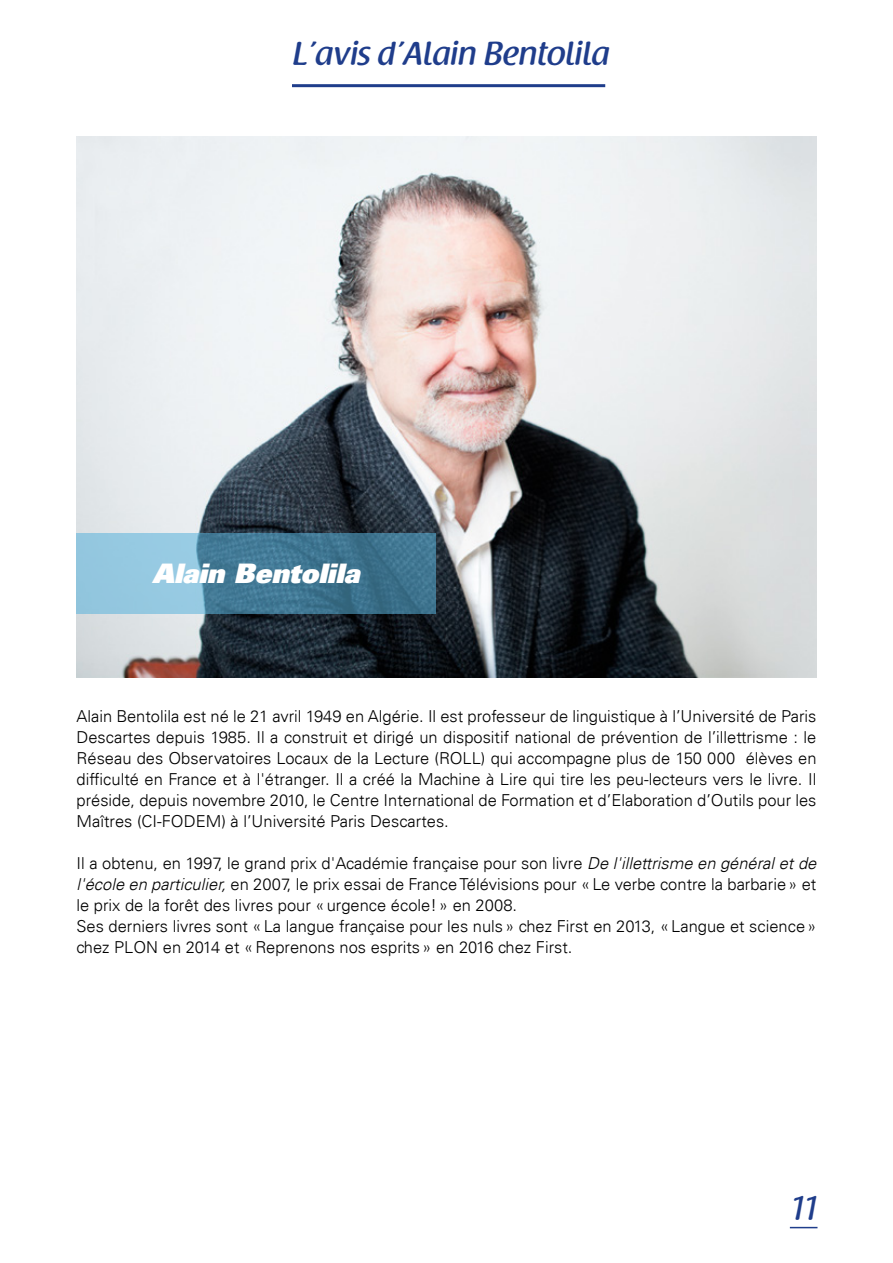
<style>
.page{position:relative;width:893px;height:1263px;background:#fff}
.page>*{position:absolute;margin:0;border:0;box-sizing:border-box;transform-origin:0 0}
.t1{font:34.5px "Raspoutine Classic";color:#1f3d8b}
.t2{font:500 33px "Raspoutine";color:#1f3d8b}
.t3{font:italic 900 27px "Univers LT";color:#fff}
.t4{font:300 16.5px/21px "Univers LT";color:#000;text-align:justify}
.s1{font-style:italic}
</style>
<div class="page">
<img style="left:77px;top:136px;width:739px;height:541px">
<svg style="left:790px;top:1227px;width:27px;height:1px"></svg>
<hr style="left:292px;top:84px;width:313px;height:3px;background:#1f3d8b">
<svg style="left:77px;top:534px;width:359px;height:80px;background:#5c91ab"></svg>
<h2 class="t2" style="left:293px;top:35px;width:319px">L’avis d’Alain Bentolila</h2>
<h3 class="t3" style="left:153px;top:556px;width:209px">Alain Bentolila</h3>
<p class="t4" style="left:77px;top:706px;width:741px">Alain Bentolila est né le 21 avril 1949 en Algérie. Il est professeur de linguistique à l’Université de Paris Descartes depuis 1985. Il a construit et dirigé un dispositif national de prévention de l’illettrisme : le Réseau des Observatoires Locaux de la Lecture (ROLL) qui accompagne plus de 150 000 élèves en difficulté en France et à l'étranger. Il a créé la Machine à Lire qui tire les peu-lecteurs vers le livre. Il préside, depuis novembre 2010, le Centre International de Formation et d’Elaboration d’Outils pour les Maîtres (CI-FODEM) à l’Université Paris Descartes.</p>
<p class="t4" style="left:77px;top:853px;width:741px;text-align:left">Il a obtenu, en 1997, le grand prix d'Académie française pour son livre <span class="s1">De l'illettrisme en général et de l'école en particulier,</span> en 2007, le prix essai de France Télévisions pour «Le verbe contre la barbarie» et le prix de la forêt des livres pour «urgence école!» en 2008.<br>Ses derniers livres sont «La langue française pour les nuls» chez First en 2013, «Langue et science» chez PLON en 2014 et «Reprenons nos esprits» en 2016 chez First.</p>
<h1 class="t1" style="left:790px;top:1189px;width:28px">11</h1>
</div>
